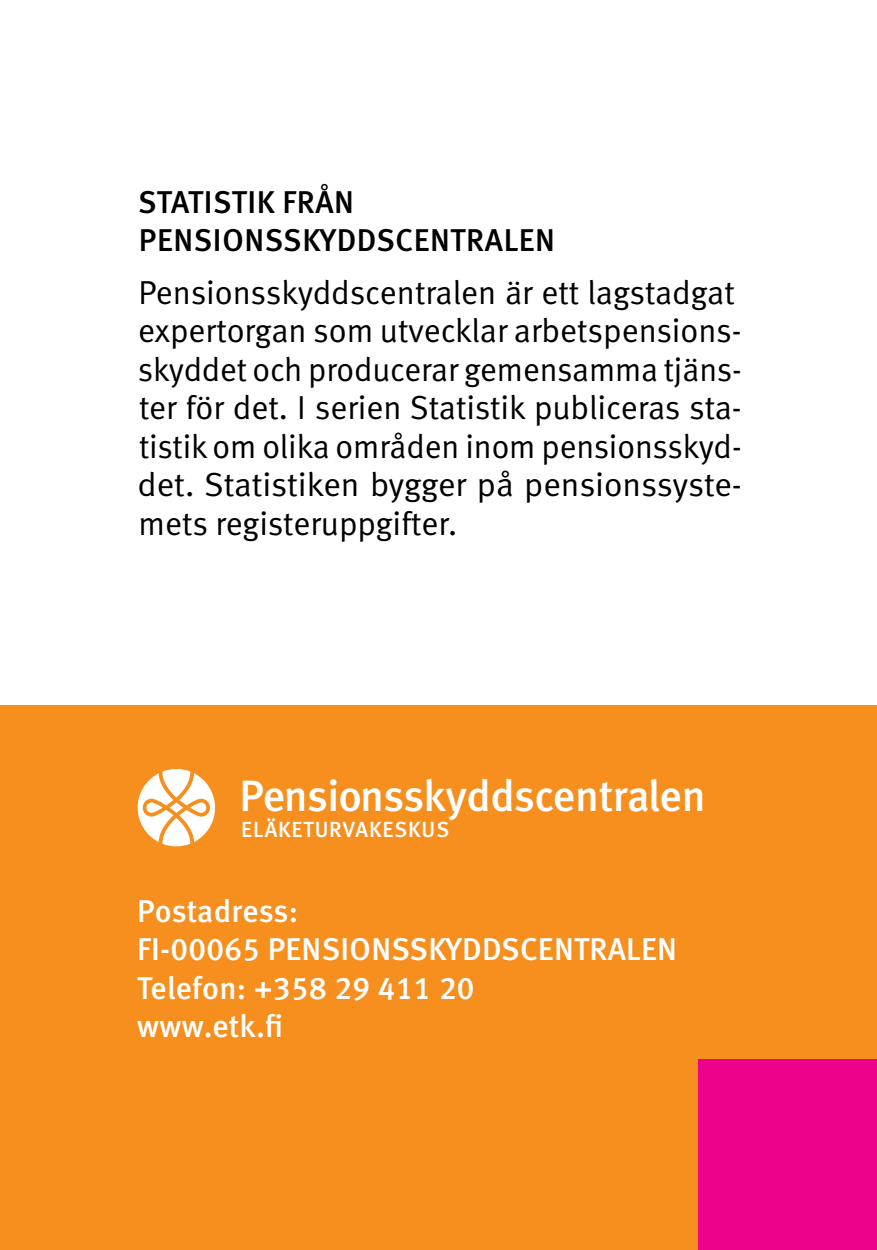
<style>
.page{position:relative;width:877px;height:1250px;background:#fff}
.page>*{position:absolute;margin:0;border:0;box-sizing:border-box;transform-origin:0 0}
.t1{font:43.75px "Meta Medium LF";letter-spacing:-.015em;color:#fff}
.Takakannen_sarjaesit{font:33.25px/38.5px "Meta Normal LF";letter-spacing:-.005em;color:#000}
.Leipä_sisennetty{font:31.5px "Meta Medium LF";letter-spacing:.01em;color:#fff}
.t2{font:31.5px/37.8px "Meta Medium LF";letter-spacing:.02em;color:#000}
.t3{font:22.05px "Meta Medium LF";letter-spacing:.05em;color:#fff}
</style>
<div class="page">
<div style="left:0;top:705px;width:877px;height:544px;background:#f68f1e"></div>
<svg style="left:138px;top:769px;width:77px;height:77px"></svg>
<div style="left:698px;top:1059px;width:179px;height:190px;background:#ed028c"></div>
<p class="t2" style="left:138px;top:183px;width:418px">STATISTIK FRÅN<br>PENSIONSSKYDDSCENTRALEN</p>
<p class="Takakannen_sarjaesit" style="left:137px;top:272px;width:606px">Pensionsskyddscentralen är ett lagstadgat expertorgan som utvecklar arbetspensions&shy;skyddet och producerar gemensamma tjäns&shy;ter för det. I serien Statistik publiceras sta&shy;tistik om olika områden inom pensionsskyd&shy;det. Statistiken bygger på pensionssyste&shy;mets registeruppgifter.</p>
<p class="t1" style="left:239px;top:770px;width:468px">Pensionsskyddscentralen</p>
<p class="t3" style="left:241px;top:817px;width:210px">ELÄKETURVAKESKUS</p>
<p class="Leipä_sisennetty" style="left:137px;top:892px;width:162px">Postadress:</p>
<p class="Leipä_sisennetty" style="left:137px;top:931px;width:541px">FI-00065 PENSIONSSKYDDSCENTRALEN</p>
<p class="Leipä_sisennetty" style="left:137px;top:969px;width:339px">Telefon: +358 29 411 20</p>
<p class="Leipä_sisennetty" style="left:137px;top:1008px;width:147px">www.etk.fi</p>
</div>
